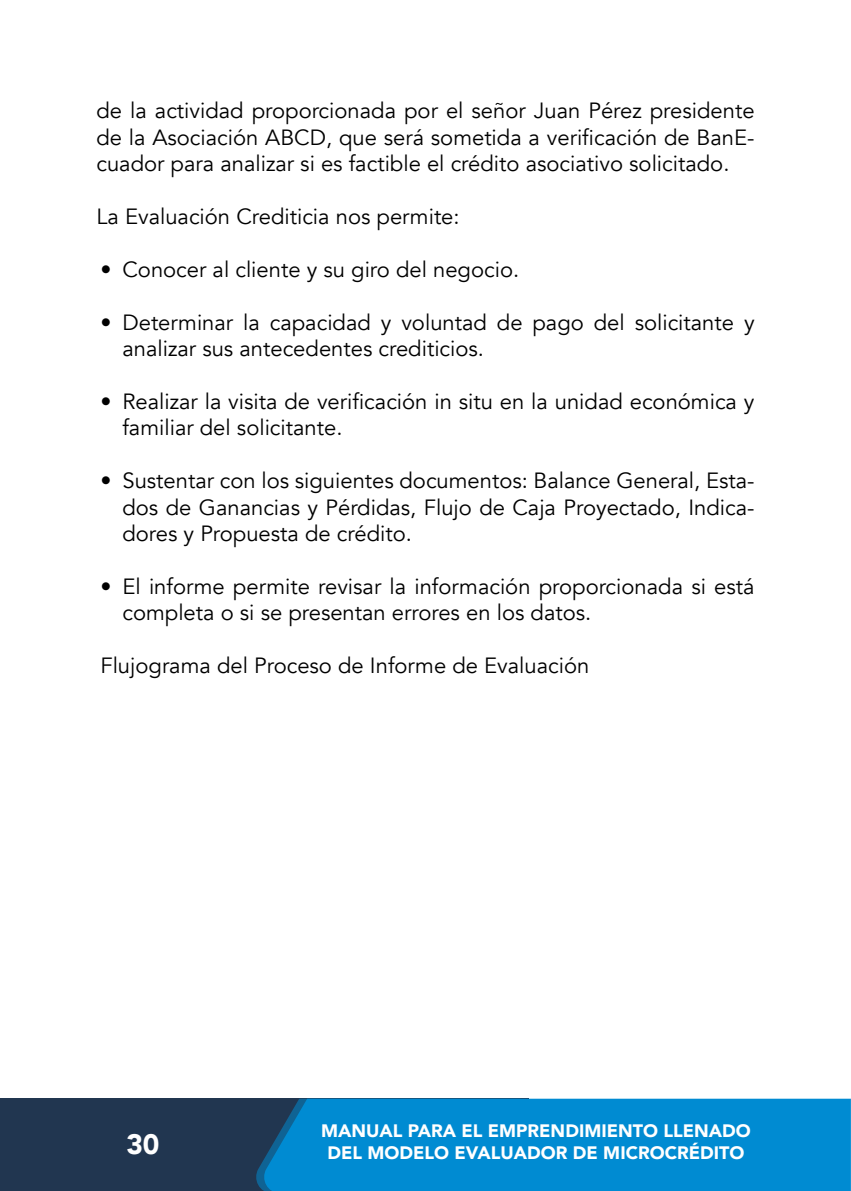
<style>
.page{position:relative;width:851px;height:1191px;background:#fff}
.page>*{position:absolute;margin:0;border:0;box-sizing:border-box;transform-origin:0 0}
.t1{font:900 28px "Avenir";color:#fff}
.t2{font:22px/26.4px "Avenir";color:#000}
.t3{font:900 18px/22px "Avenir";color:#fff;text-align:center}
</style>
<div class="page">
<div style="left:0;top:1098px;width:528px;height:93px;background:#213650"></div>
<div style="left:260px;top:1098px;width:590px;height:93px;background:#008bd2"></div>
<svg style="left:850px;top:1098px;width:1px;height:93px"></svg>
<p class="t2" style="left:96px;top:98px;width:659px;text-align:justify">de la actividad proporcionada por el señor Juan Pérez presidente de la Asociación ABCD, que será sometida a verificación de BanE&shy;cuador para analizar si es factible el crédito asociativo solicitado.</p>
<p class="t2" style="left:96px;top:204px;width:364px">La Evaluación Crediticia nos permite:</p>
<p class="t2" style="left:100px;top:256px;width:420px">• Conocer al cliente y su giro del negocio.</p>
<p class="t2" style="left:122px;top:309px;width:633px;text-indent:-22px">• Determinar la capacidad y voluntad de pago del solicitante y analizar sus antecedentes crediticios.</p>
<p class="t2" style="left:122px;top:388px;width:633px;text-indent:-22px">• Realizar la visita de verificación in situ en la unidad económica y familiar del solicitante.</p>
<p class="t2" style="left:122px;top:468px;width:633px;text-align:justify;text-indent:-22px">• Sustentar con los siguientes documentos: Balance General, Esta&shy;dos de Ganancias y Pérdidas, Flujo de Caja Proyectado, Indica&shy;dores y Propuesta de crédito.</p>
<p class="t2" style="left:122px;top:573px;width:633px;text-indent:-22px">• El informe permite revisar la información proporcionada si está completa o si se presentan errores en los datos.</p>
<p class="t2" style="left:100px;top:652px;width:490px">Flujograma del Proceso de Informe de Evaluación</p>
<p class="t1" style="left:126px;top:1120px;width:35px">30</p>
<p class="t3" style="left:321px;top:1118px;width:431px">MANUAL PARA EL EMPRENDIMIENTO LLENADO<br>DEL MODELO EVALUADOR DE MICROCRÉDITO</p>
</div>
